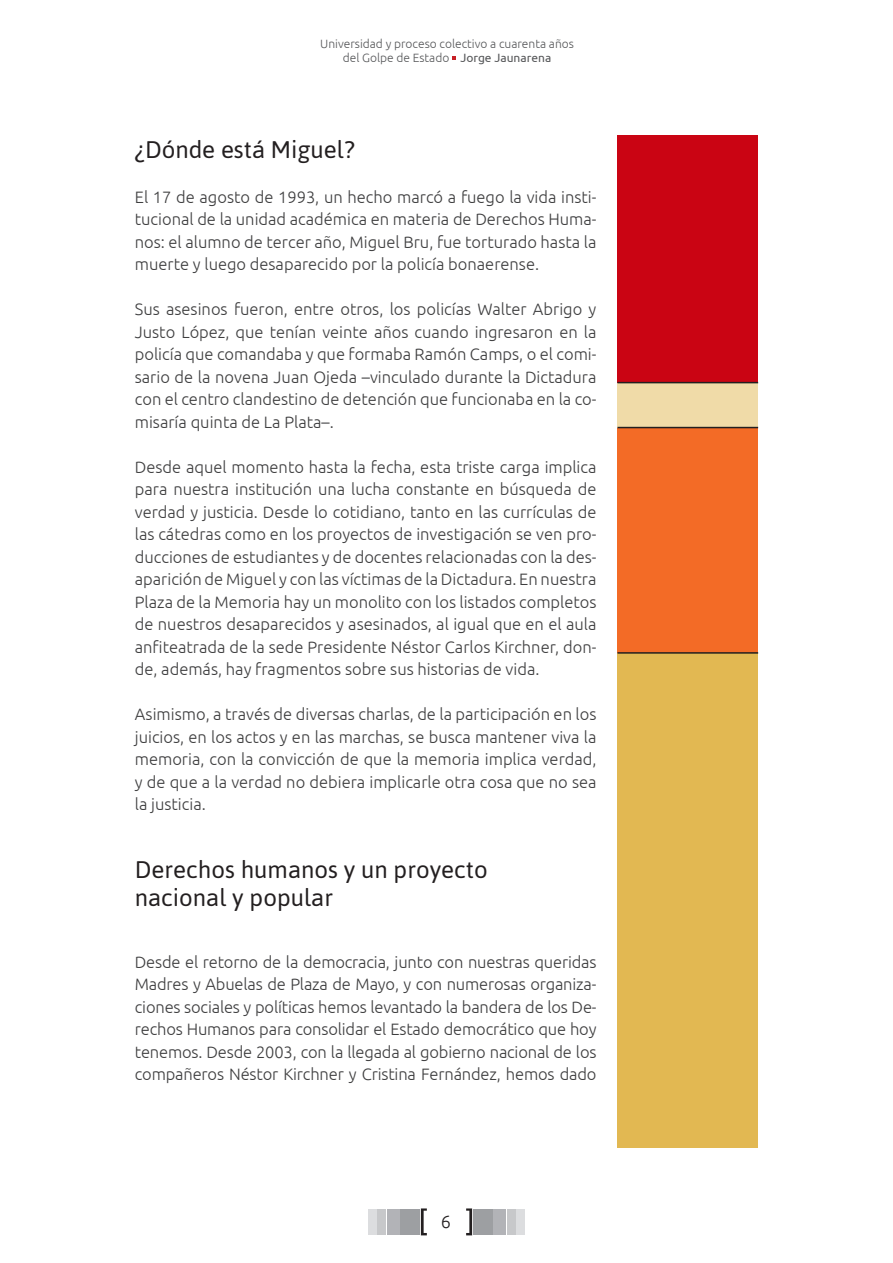
<style>
.page{position:relative;width:893px;height:1263px;background:#fff}
.page>*{position:absolute;margin:0;border:0;box-sizing:border-box;transform-origin:0 0}
.titulo1{font:24px/28.5px "Asap";color:#231f20}
.t1{font:300 18px "Ubuntu";color:#231f20}
.txt_principal{font:300 16.5px/22.5px "Ubuntu";color:#3e3e3f;text-align:justify}
.t2{font:300 12px/14.4px "Ubuntu";color:#57585a;text-align:center}
.s1{font-weight:400}
</style>
<div class="page">
<svg style="left:452px;top:56px;width:4px;height:4px"></svg>
<div style="left:369px;top:1209px;width:8px;height:25px;background:#dcdddf"></div>
<div style="left:516px;top:1209px;width:8px;height:25px;background:#dcdddf"></div>
<div style="left:378px;top:1209px;width:8px;height:25px;background:#c7c8ca"></div>
<div style="left:507px;top:1209px;width:8px;height:25px;background:#c7c8ca"></div>
<div style="left:387px;top:1209px;width:13px;height:25px;background:#b2b3b7"></div>
<div style="left:493px;top:1209px;width:13px;height:25px;background:#b2b3b7"></div>
<div style="left:400px;top:1209px;width:20px;height:25px;background:#9d9fa2"></div>
<div style="left:473px;top:1209px;width:20px;height:25px;background:#9d9fa2"></div>
<svg style="left:421px;top:1208px;width:6px;height:27px"></svg>
<svg style="left:466px;top:1208px;width:6px;height:27px"></svg>
<div style="left:617px;top:428px;width:141px;height:234px;background:#f36b26"></div>
<div style="left:617px;top:653px;width:141px;height:494px;background:#e2b852"></div>
<div style="left:617px;top:382px;width:141px;height:46px;background:#f0dba8"></div>
<div style="left:617px;top:135px;width:141px;height:247px;background:#ca0413"></div>
<hr style="left:617px;top:427px;width:141px;height:1px;background:#231f20">
<hr style="left:617px;top:382px;width:141px;height:1px;background:#231f20">
<hr style="left:617px;top:652px;width:141px;height:2px;background:#231f20">
<p class="t2" style="left:320px;top:36px;width:255px">Universidad y proceso colectivo a cuarenta años del Golpe de Estado <span class="s1">Jorge Jaunarena</span></p>
<p class="titulo1" style="left:135px;top:134px;width:221px">¿Dónde está Miguel?</p>
<p class="txt_principal" style="left:135px;top:185px;width:463px">El 17 de agosto de 1993, un hecho marcó a fuego la vida insti&shy;tucional de la unidad académica en materia de Derechos Huma&shy;nos: el alumno de tercer año, Miguel Bru, fue torturado hasta la muerte y luego desaparecido por la policía bonaerense.</p>
<p class="txt_principal" style="left:135px;top:297px;width:463px">Sus asesinos fueron, entre otros, los policías Walter Abrigo y Justo López, que tenían veinte años cuando ingresaron en la policía que comandaba y que formaba Ramón Camps, o el comi&shy;sario de la novena Juan Ojeda –vinculado durante la Dictadura con el centro clandestino de detención que funcionaba en la co&shy;misaría quinta de La Plata–.</p>
<p class="txt_principal" style="left:135px;top:455px;width:463px">Desde aquel momento hasta la fecha, esta triste carga implica para nuestra institución una lucha constante en búsqueda de verdad y justicia. Desde lo cotidiano, tanto en las currículas de las cátedras como en los proyectos de investigación se ven pro&shy;ducciones de estudiantes y de docentes relacionadas con la des&shy;aparición de Miguel y con las víctimas de la Dictadura. En nuestra Plaza de la Memoria hay un monolito con los listados completos de nuestros desaparecidos y asesinados, al igual que en el aula anfiteatrada de la sede Presidente Néstor Carlos Kirchner, don&shy;de, además, hay fragmentos sobre sus historias de vida.</p>
<p class="txt_principal" style="left:135px;top:702px;width:463px">Asimismo, a través de diversas charlas, de la participación en los juicios, en los actos y en las marchas, se busca mantener viva la memoria, con la convicción de que la memoria implica verdad, y de que a la verdad no debiera implicarle otra cosa que no sea la justicia.</p>
<p class="titulo1" style="left:135px;top:854px;width:354px">Derechos humanos y un proyecto nacional y popular</p>
<p class="txt_principal" style="left:135px;top:950px;width:463px">Desde el retorno de la democracia, junto con nuestras queridas Madres y Abuelas de Plaza de Mayo, y con numerosas organiza&shy;ciones sociales y políticas hemos levantado la bandera de los De&shy;rechos Humanos para consolidar el Estado democrático que hoy tenemos. Desde 2003, con la llegada al gobierno nacional de los compañeros Néstor Kirchner y Cristina Fernández, hemos dado</p>
<p class="t1" style="left:441px;top:1211px;width:12px">6</p>
</div>
